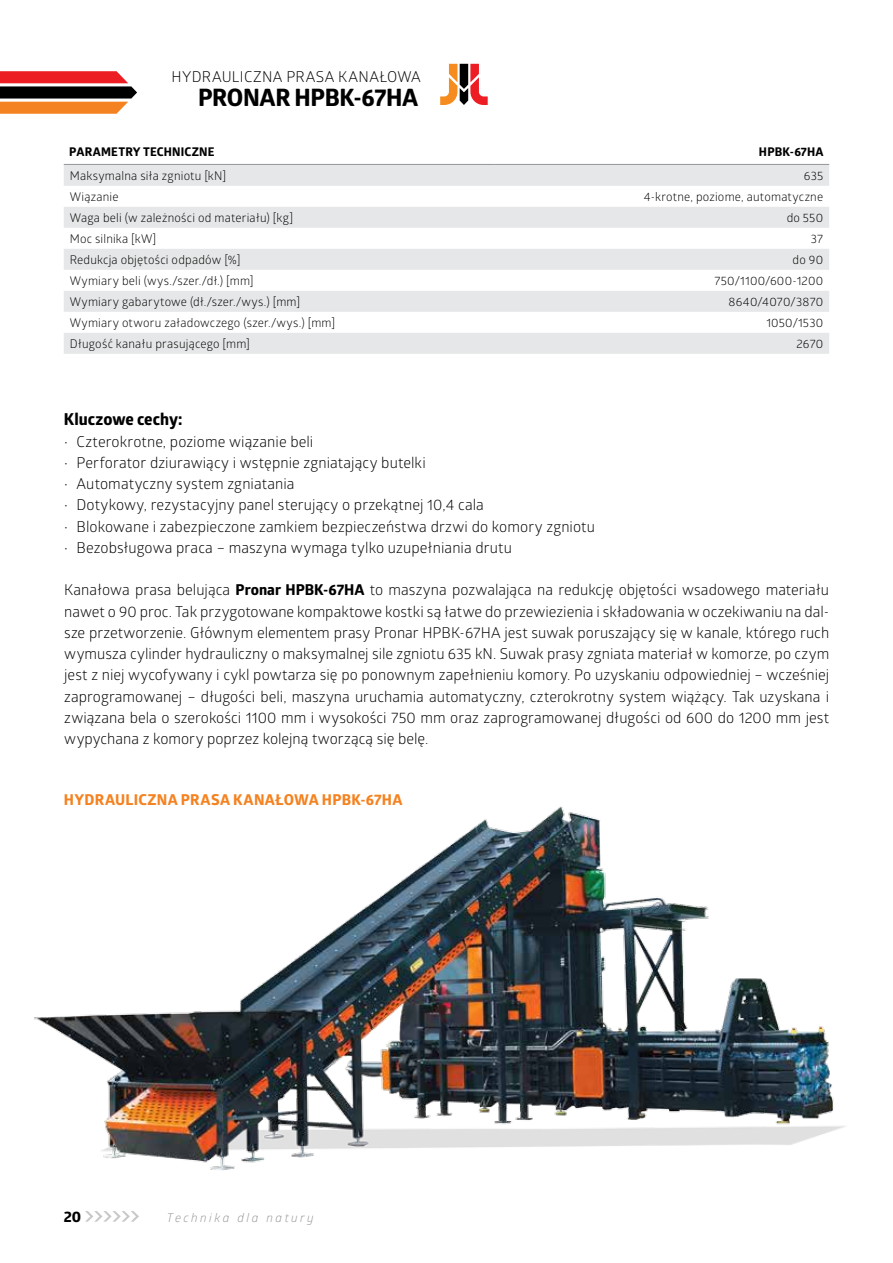
<style>
.page{position:relative;width:893px;height:1263px;background:#fff}
.page>*{position:absolute;margin:0;border:0;box-sizing:border-box;transform-origin:0 0}
.t1{font:700 24px "Globerx";letter-spacing:-.015em;color:#000}
.t2{font:700 16.5px "Globerx";color:#000}
.t3{font:15px/21.3px "Glober";letter-spacing:.005em;color:#000;text-align:justify}
.t4{font:700 15px "Globerx";letter-spacing:.02em;color:#f58220}
.t5{font:15px "Glober";letter-spacing:.025em;color:#000}
.t6{font:700 15px "Globerx";color:#000}
.t7{font:12px "Glober";letter-spacing:.015em;color:#000}
.t8{font:700 12px "Globerx";letter-spacing:.015em;color:#000}
.t9{font:italic 12px "Glober";letter-spacing:.21em;color:#939598}
.s1{font-family:"Globerx";font-weight:700}
</style>
<div class="page">
<img style="left:34px;top:806px;width:811px;height:364px">
<svg style="left:440px;top:64px;width:48px;height:41px"></svg>
<svg style="left:64px;top:165px;width:765px;height:189px;fill:#e6e7e8"></svg>
<hr style="left:64px;top:164px;width:431px;height:1px;background:#939598">
<hr style="left:495px;top:164px;width:334px;height:1px;background:#939598">
<svg style="left:85px;top:1211px;width:54px;height:11px"></svg>
<svg style="left:0;top:71px;width:137px;height:43px"></svg>
<p class="t5" style="left:172px;top:66px;width:251px">HYDRAULICZNA PRASA KANAŁOWA</p>
<h1 class="t1" style="left:198px;top:80px;width:31px">PRONAR</h1>
<h1 class="t1" style="left:295px;top:80px;width:125px">HPBK-67HA</h1>
<p class="t8" style="left:69px;top:143px;width:17px">PARAMETRY</p>
<p class="t8" style="left:143px;top:143px;width:37px">TECHNICZNE</p>
<p class="t8" style="left:759px;top:143px;width:66px">HPBK-67HA</p>
<p class="t7" style="left:70px;top:167px;width:158px">Maksymalna siła zgniotu [kN]</p>
<p class="t7" style="left:804px;top:167px;width:21px">635</p>
<p class="t7" style="left:70px;top:188px;width:50px">Wiązanie</p>
<p class="t7" style="left:644px;top:188px;width:181px">4-krotne, poziome, automatyczne</p>
<p class="t7" style="left:70px;top:209px;width:225px">Waga beli (w zależności od materiału) [kg]</p>
<p class="t7" style="left:787px;top:209px;width:38px">do 550</p>
<p class="t7" style="left:70px;top:230px;width:88px">Moc silnika [kW]</p>
<p class="t7" style="left:811px;top:230px;width:14px">37</p>
<p class="t7" style="left:70px;top:251px;width:172px">Redukcja objętości odpadów [%]</p>
<p class="t7" style="left:793px;top:251px;width:32px">do 90</p>
<p class="t7" style="left:70px;top:272px;width:185px">Wymiary beli (wys./szer./dł.) [mm]</p>
<p class="t7" style="left:715px;top:272px;width:110px">750/1100/600-1200</p>
<p class="t7" style="left:70px;top:293px;width:232px">Wymiary gabarytowe (dł./szer./wys.) [mm]</p>
<p class="t7" style="left:728px;top:293px;width:96px">8640/4070/3870</p>
<p class="t7" style="left:70px;top:314px;width:267px">Wymiary otworu załadowczego (szer./wys.) [mm]</p>
<p class="t7" style="left:766px;top:314px;width:58px">1050/1530</p>
<p class="t7" style="left:70px;top:335px;width:182px">Długość kanału prasującego [mm]</p>
<p class="t7" style="left:796px;top:335px;width:28px">2670</p>
<p class="t2" style="left:64px;top:407px;width:120px">KLUCZOWE CECHY:</p>
<p class="t3" style="left:64px;top:430px;width:251px">• Czterokrotne, poziome wiązanie beli</p>
<p class="t3" style="left:64px;top:451px;width:363px">• Perforator dziurawiący i wstępnie zgniatający butelki</p>
<p class="t3" style="left:64px;top:472px;width:232px">• Automatyczny system zgniatania</p>
<p class="t3" style="left:64px;top:494px;width:422px">• Dotykowy, rezystacyjny panel sterujący o przekątnej 10,4 cala</p>
<p class="t3" style="left:64px;top:515px;width:533px">• Blokowane i zabezpieczone zamkiem bezpieczeństwa drzwi do komory zgniotu</p>
<p class="t3" style="left:64px;top:536px;width:450px">• Bezobsługowa praca – maszyna wymaga tylko uzupełniania drutu</p>
<p class="t3" style="left:64px;top:579px;width:767px">Kanałowa prasa belująca <span class="s1">PRONAR HPBK-67HA</span> to maszyna pozwalająca na redukcję objętości wsadowego materiału nawet o 90 proc. Tak przygotowane kompaktowe kostki są łatwe do przewiezienia i składowania w oczekiwaniu na dal&shy;sze przetworzenie. Głównym elementem prasy Pronar HPBK-67HA jest suwak poruszający się w kanale, którego ruch wymusza cylinder hydrauliczny o maksymalnej sile zgniotu 635 kN. Suwak prasy zgniata materiał w komorze, po czym jest z niej wycofywany i cykl powtarza się po ponownym zapełnieniu komory. Po uzyskaniu odpowiedniej – wcześniej zaprogramowanej – długości beli, maszyna uruchamia automatyczny, czterokrotny system wiążący. Tak uzyskana i związana bela o szerokości 1100 mm i wysokości 750 mm oraz zaprogramowanej długości od 600 do 1200 mm jest wypychana z komory poprzez kolejną tworzącą się belę.</p>
<p class="t4" style="left:64px;top:789px;width:340px">HYDRAULICZNA PRASA KANAŁOWA HPBK-67HA</p>
<p class="t6" style="left:64px;top:1205px;width:19px">20</p>
<p class="t9" style="left:167px;top:1209px;width:148px">Technika dla natury</p>
</div>
